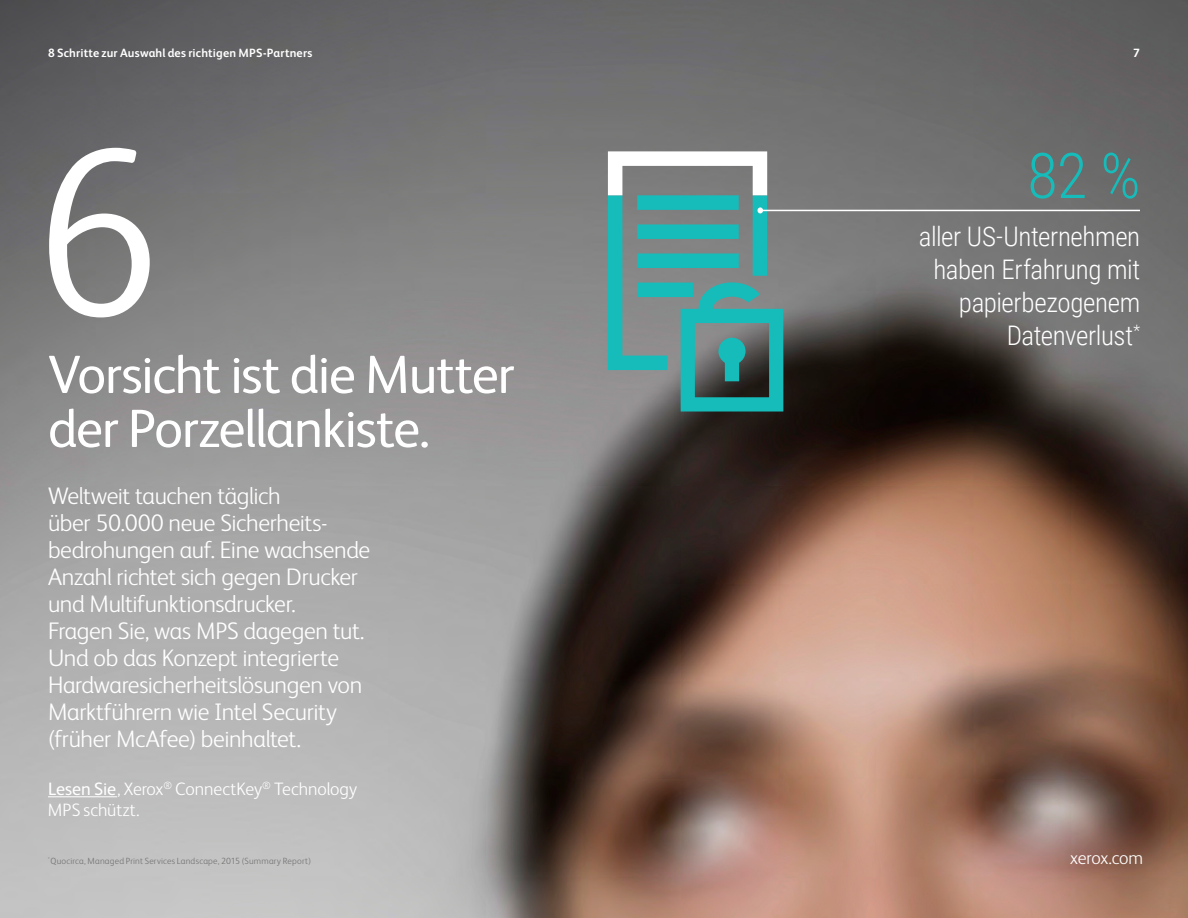
<style>
.page{position:relative;width:1188px;height:918px;background:#fff}
.page>*{position:absolute;margin:0;border:0;box-sizing:border-box;transform-origin:0 0}
.t1{font:300 240px "Xerox Sans";color:#fff}
.t2{font:300 63px "Roboto Condensed";color:#15bcba}
.t3{font:54px/54px "Xerox Sans";letter-spacing:-.02em;color:#fff}
.t4{font:300 27px/33px "Roboto Condensed";letter-spacing:-.015em;color:#fff;text-align:right}
.t5{font:300 24px/27px "Xerox Sans";letter-spacing:-.015em;color:#fff}
.t6{font:300 18px/21px "Xerox Sans";letter-spacing:-.005em;color:#fff}
.t7{font:700 12px "Xerox Sans";letter-spacing:.015em;color:#fff}
.t8{font:300 9px "Xerox Sans";letter-spacing:.025em;color:#737373}
.s1{font-weight:400}
</style>
<div class="page">
<img style="left:0;top:0;width:1188px;height:918px">
<hr style="left:48px;top:796px;width:69px;height:1px;background:#fff">
<svg style="left:608px;top:151px;width:175px;height:261px;background:#609b9a"></svg>
<hr style="left:761px;top:210px;width:379px;height:1px;background:#fff">
<p class="t7" style="left:48px;top:45px;width:266px">8 Schritte zur Auswahl des richtigen MPS-Partners</p>
<h1 class="t1" style="left:31px;top:76px;width:131px">6</h1>
<h3 class="t3" style="left:48px;top:345px;width:468px">Vorsicht ist die Mutter der Porzellankiste.</h3>
<p class="t5" style="left:48px;top:481px;width:324px">Weltweit tauchen täglich<br>über 50.000 neue Sicherheits&shy;bedrohungen auf. Eine wachsende<br>Anzahl richtet sich gegen Drucker und Multifunktionsdrucker.<br>Fragen Sie, was MPS dagegen tut.<br>Und ob das Konzept integrierte<br>Hardwaresicherheitslösungen von<br>Marktführern wie Intel Security (früher McAfee) beinhaltet.</p>
<p class="t6" style="left:48px;top:777px;width:311px"><span class="s1">Lesen Sie</span>, Xerox<sup>®</sup> ConnectKey<sup>®</sup> Technology<br>MPS schützt.</p>
<p class="t8" style="left:48px;top:855px;width:265px"><sup>*</sup> Quocirca, Managed Print Services Landscape, 2015 (Summary Report)</p>
<p class="t7" style="left:1133px;top:45px;width:8px">7</p>
<h2 class="t2" style="left:1027px;top:131px;width:115px">82 %</h2>
<p class="t4" style="left:919px;top:219px;width:223px">aller US-Unternehmen haben Erfahrung mit papierbezogenem<br>Datenverlust<sup>*</sup></p>
<p class="t6" style="left:1070px;top:846px;width:75px">xerox.com</p>
</div>
